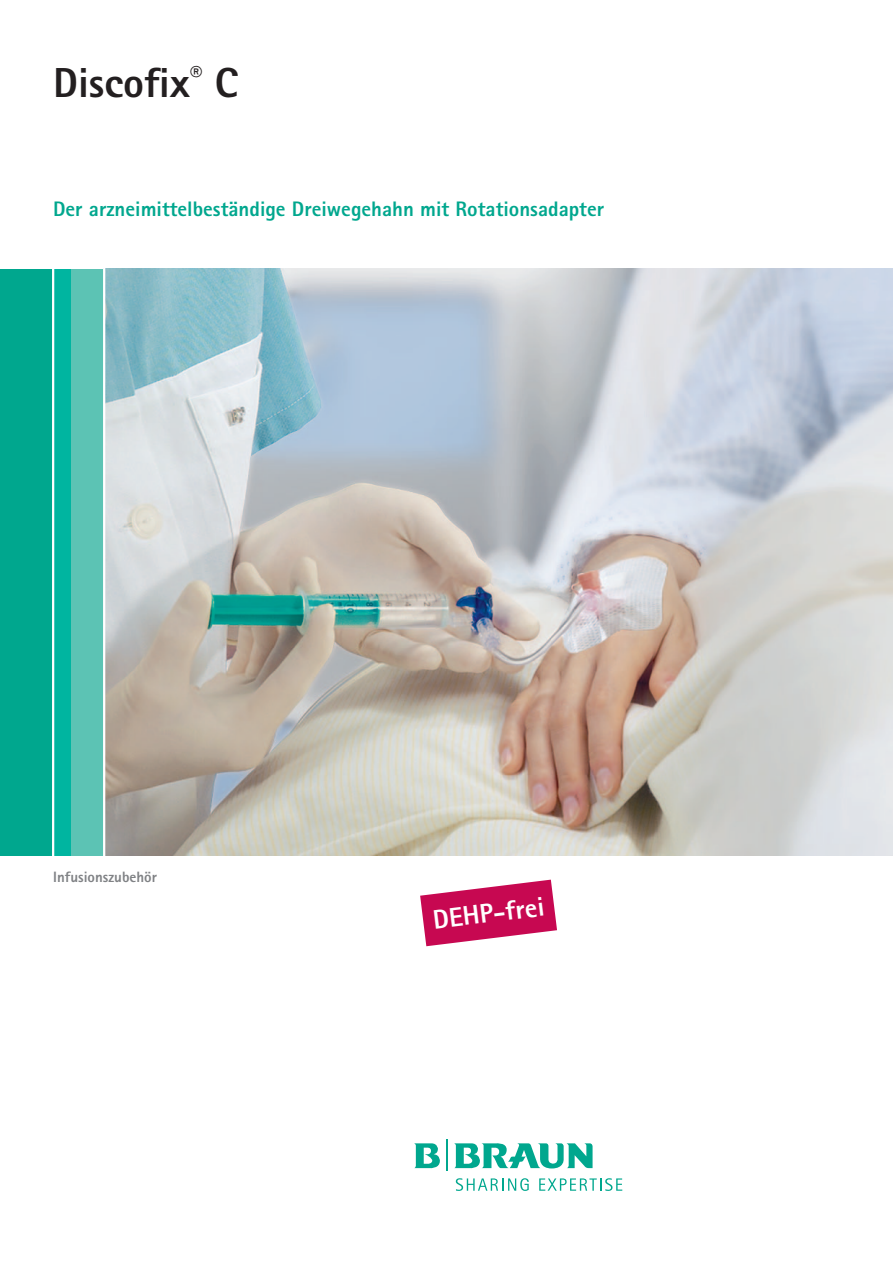
<style>
.page{position:relative;width:893px;height:1263px;background:#fff}
.page>*{position:absolute;margin:0;border:0;box-sizing:border-box;transform-origin:0 0}
.t1{font:800 42px "Rotis Sans Serif Pro";color:#231f20}
.t2{font:800 27px "Rotis Sans Serif Pro";color:#fff}
.t3{font:800 21px "Rotis Sans Serif Pro";color:#00a78e}
.t4{font:800 15px "Rotis Sans Serif Pro";color:#808285}
</style>
<div class="page">
<img style="left:105px;top:269px;width:788px;height:587px">
<div style="left:67px;top:269px;width:37px;height:587px;background:#5cc3b4"></div>
<div style="left:0;top:269px;width:52px;height:587px;background:#00a78e"></div>
<div style="left:53px;top:269px;width:18px;height:587px;background:#00b5a0"></div>
<hr style="left:52px;top:264px;width:2px;height:600px;background:#fff">
<svg style="left:456px;top:1178px;width:73px;height:13px"></svg>
<svg style="left:539px;top:1178px;width:83px;height:13px"></svg>
<svg style="left:414px;top:1143px;width:26px;height:25px"></svg>
<svg style="left:454px;top:1143px;width:139px;height:25px"></svg>
<hr style="left:446px;top:1140px;width:1px;height:31px;background:#00a78e">
<hr style="left:103px;top:259px;width:2px;height:599px;background:#fff">
<svg style="left:420px;top:880px;width:137px;height:66px"></svg>
<h1 class="t1" style="left:53px;top:56px;width:186px">Discofix<sup>®</sup> C</h1>
<p class="t3" style="left:53px;top:196px;width:552px">Der arzneimittelbeständige Dreiwegehahn mit Rotationsadapter</p>
<p class="t4" style="left:53px;top:867px;width:105px">Infusionszubehör</p>
<p class="t2" style="left:431px;top:903px;width:114px;rotate:-7deg">DEHP-frei</p>
</div>
